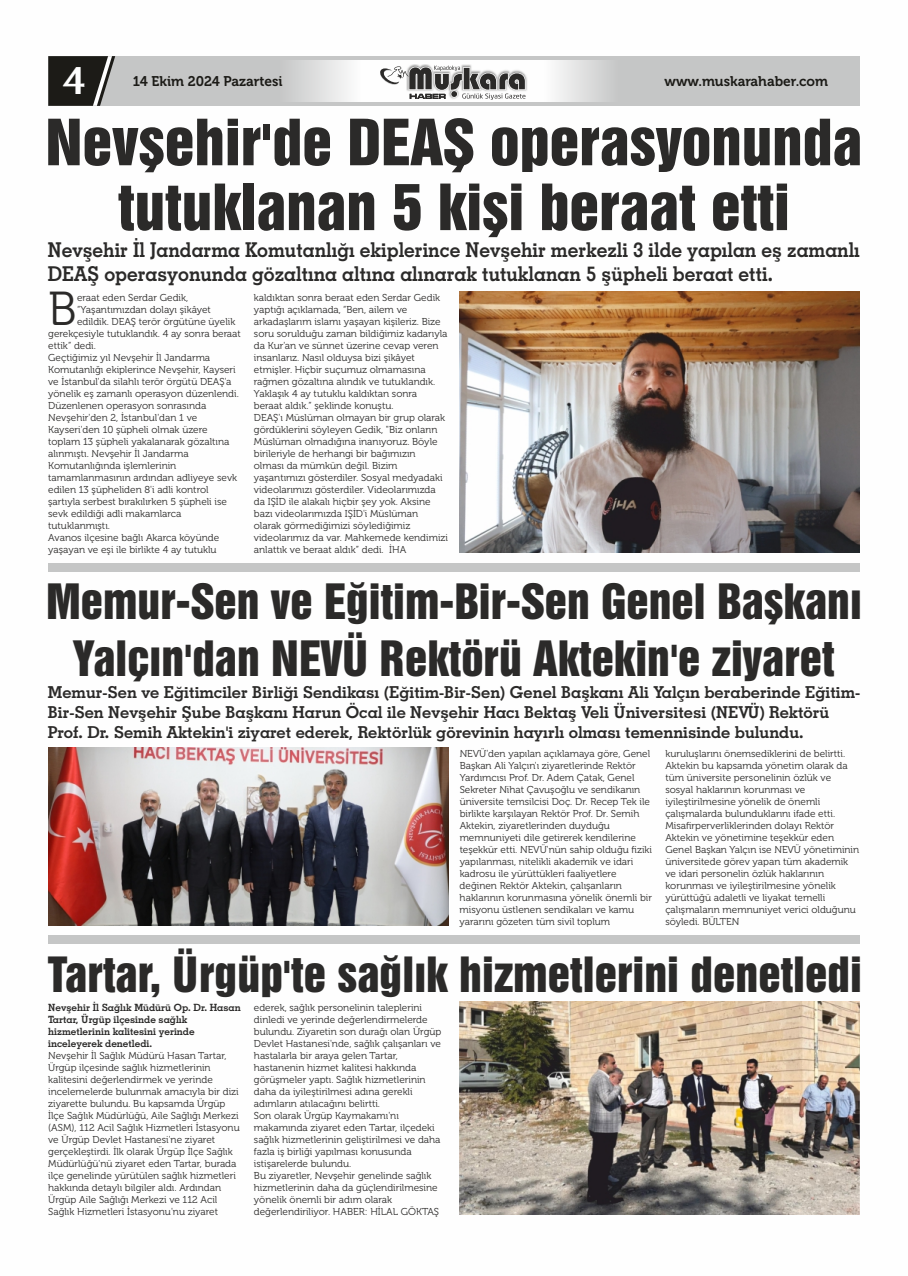
<style>
.page{position:relative;width:908px;height:1276px;background:#fff}
.page>*{position:absolute;margin:0;border:0;box-sizing:border-box;transform-origin:0 0}
.t1{font:58.1px/64.8px "Swiss 921 BT";color:#2b2a29;text-align:center;scale:1.05 1}
.t2{font:47.5px "Museo 300";color:#2b2a29}
.t3{font:44.5px/57px "Swiss 921 BT";color:#2b2a29;text-align:center}
.t4{font:44.3px "Swiss 921 BT";color:#2b2a29}
.t5{font:700 40.3px "Optima";color:#fefefe}
.t6{font:20.4px/24.5px "Geometric Slabserif 703 Bold BT";color:#2b2a29;scale:.94 1}
.t7{font:16.5px/19.7px "Geometric Slabserif 703 Bold BT";color:#2b2a29}
.t8{font:14px "Museo 700";color:#1c1b17}
.t9{font:10px/12px "Museo 300";color:#2b2a29}
.t10{font:10px/12px "Geometric Slabserif 703 Bold BT";color:#2b2a29}
</style>
<div class="page">
<div style="left:48px;top:56px;width:811px;height:50px;background:#c5c6c6"></div>
<img style="left:295px;top:60px;width:310px;height:42px">
<svg style="left:48px;top:56px;width:67px;height:50px;background:#3d3c39"></svg>
<img style="left:406px;top:64px;width:121px;height:36px">
<svg style="left:378px;top:66px;width:148px;height:36px;background:#aeadad"></svg>
<img style="left:459px;top:291px;width:400px;height:262px">
<div style="left:48px;top:563px;width:811px;height:8px;background:#c5c6c6"></div>
<img style="left:48px;top:747px;width:400px;height:178px">
<div style="left:48px;top:935px;width:811px;height:8px;background:#c5c6c6"></div>
<img style="left:459px;top:1001px;width:400px;height:213px">
<h3 class="t5" style="left:62px;top:63px;width:26px">4</h3>
<h3 class="t8" style="left:133px;top:75px;width:151px">14 Ekim 2024 Pazartesi</h3>
<h3 class="t8" style="left:664px;top:75px;width:165px">www.muskarahaber.com</h3>
<h1 class="t1" style="left:45px;top:118px;width:779px">Nevşehir'de DEAŞ operasyonunda tutuklanan 5 kişi beraat etti</h1>
<h3 class="t6" style="left:48px;top:239px;width:865px">Nevşehir İl Jandarma Komutanlığı ekiplerince Nevşehir merkezli 3 ilde yapılan eş zamanlı<br>DEAŞ operasyonunda gözaltına altına alınarak tutuklanan 5 şüpheli beraat etti.</h3>
<p class="t9" style="left:77px;top:292px;width:113px">eraat eden Serdar Gedik,</p>
<h2 class="t2" style="left:48px;top:289px;width:30px">B</h2>
<p class="t9" style="left:254px;top:292px;width:195px">kaldıktan sonra beraat eden Serdar Gedik yaptığı açıklamada, “Ben, ailem ve arkadaşlarım islamı yaşayan kişileriz. Bize soru sorulduğu zaman bildiğimiz kadarıyla da Kur'an ve sünnet üzerine cevap veren insanlarız. Nasıl olduysa bizi şikâyet etmişler. Hiçbir suçumuz olmamasına rağmen gözaltına alındık ve tutuklandık.<br>Yaklaşık 4 ay tutuklu kaldıktan sonra beraat aldık.” şeklinde konuştu.<br>DEAŞ'ı Müslüman olmayan bir grup olarak gördüklerini söyleyen Gedik, "Biz onların Müslüman olmadığına inanıyoruz. Böyle birileriyle de herhangi bir bağımızın olması da mümkün değil. Bizim yaşantımızı gösterdiler. Sosyal medyadaki videolarımızı gösterdiler. Videolarımızda da IŞİD ile alakalı hiçbir şey yok. Aksine bazı videolarımızda IŞİD'i Müslüman olarak görmediğimizi söylediğimiz videolarımız da var. Mahkemede kendimizi anlattık ve beraat aldık” dedi. İHA</p>
<h3 class="t3" style="left:46px;top:579px;width:816px">Memur-Sen ve Eğitim-Bir-Sen Genel Başkanı<br>Yalçın'dan NEVÜ Rektörü Aktekin'e ziyaret</h3>
<p class="t7" style="left:48px;top:684px;width:813px">Memur-Sen ve Eğitimciler Birliği Sendikası (Eğitim-Bir-Sen) Genel Başkanı Ali Yalçın beraberinde Eğitim-<br>Bir-Sen Nevşehir Şube Başkanı Harun Öcal ile Nevşehir Hacı Bektaş Veli Üniversitesi (NEVÜ) Rektörü<br>Prof. Dr. Semih Aktekin'i ziyaret ederek, Rektörlük görevinin hayırlı olması temennisinde bulundu.</p>
<p class="t9" style="left:459px;top:748px;width:194px">NEVÜ'den yapılan açıklamaya göre, Genel Başkan Ali Yalçın'ı ziyaretlerinde Rektör Yardımcısı Prof. Dr. Adem Çatak, Genel Sekreter Nihat Çavuşoğlu ve sendikanın üniversite temsilcisi Doç. Dr. Recep Tek ile birlikte karşılayan Rektör Prof. Dr. Semih Aktekin, ziyaretlerinden duyduğu memnuniyeti dile getirerek kendilerine teşekkür etti. NEVÜ'nün sahip olduğu fiziki yapılanması, nitelikli akademik ve idari kadrosu ile yürüttükleri faaliyetlere değinen Rektör Aktekin, çalışanların haklarının korunmasına yönelik önemli bir misyonu üstlenen sendikaları ve kamu yararını gözeten tüm sivil toplum</p>
<p class="t9" style="left:665px;top:748px;width:195px">kuruluşlarını önemsediklerini de belirtti.<br>Aktekin bu kapsamda yönetim olarak da tüm üniversite personelinin özlük ve sosyal haklarının korunması ve iyileştirilmesine yönelik de önemli çalışmalarda bulunduklarını ifade etti.<br>Misafirperverliklerinden dolayı Rektör Aktekin ve yönetimine teşekkür eden Genel Başkan Yalçın ise NEVÜ yönetiminin üniversitede görev yapan tüm akademik ve idari personelin özlük haklarının korunması ve iyileştirilmesine yönelik yürüttüğü adaletli ve liyakat temelli çalışmaların memnuniyet verici olduğunu söyledi. BÜLTEN</p>
<h3 class="t4" style="left:48px;top:958px;width:814px">Tartar, Ürgüp'te sağlık hizmetlerini denetledi</h3>
<p class="t10" style="left:48px;top:1002px;width:194px">Nevşehir İl Sağlık Müdürü Op. Dr. Hasan<br>Tartar, Ürgüp ilçesinde sağlık hizmetlerinin kalitesini yerinde inceleyerek denetledi.</p>
<p class="t9" style="left:48px;top:1050px;width:193px">Nevşehir İl Sağlık Müdürü Hasan Tartar, Ürgüp ilçesinde sağlık hizmetlerinin kalitesini değerlendirmek ve yerinde incelemelerde bulunmak amacıyla bir dizi ziyarette bulundu. Bu kapsamda Ürgüp İlçe Sağlık Müdürlüğü, Aile Sağlığı Merkezi (ASM), 112 Acil Sağlık Hizmetleri İstasyonu ve Ürgüp Devlet Hastanesi'ne ziyaret gerçekleştirdi. İlk olarak Ürgüp İlçe Sağlık Müdürlüğü'nü ziyaret eden Tartar, burada ilçe genelinde yürütülen sağlık hizmetleri hakkında detaylı bilgiler aldı. Ardından Ürgüp Aile Sağlığı Merkezi ve 112 Acil Sağlık Hizmetleri İstasyonu'nu ziyaret</p>
<p class="t9" style="left:77px;top:304px;width:135px">“Yaşantımızdan dolayı şikâyet</p>
<p class="t9" style="left:77px;top:316px;width:160px">edildik. DEAŞ terör örgütüne üyelik</p>
<p class="t9" style="left:48px;top:328px;width:194px">gerekçesiyle tutuklandık. 4 ay sonra beraat</p>
<p class="t9" style="left:48px;top:340px;width:49px">ettik” dedi.</p>
<p class="t9" style="left:48px;top:352px;width:163px">Geçtiğimiz yıl Nevşehir İl Jandarma</p>
<p class="t9" style="left:48px;top:364px;width:189px">Komutanlığı ekiplerince Nevşehir, Kayseri</p>
<p class="t9" style="left:48px;top:376px;width:184px">ve İstanbul'da silahlı terör örgütü DEAŞ'a</p>
<p class="t9" style="left:48px;top:388px;width:192px">yönelik eş zamanlı operasyon düzenlendi.</p>
<p class="t9" style="left:48px;top:400px;width:159px">Düzenlenen operasyon sonrasında</p>
<p class="t9" style="left:48px;top:412px;width:150px">Nevşehir'den 2, İstanbul'dan 1 ve</p>
<p class="t9" style="left:48px;top:424px;width:161px">Kayseri'den 10 şüpheli olmak üzere</p>
<p class="t9" style="left:48px;top:436px;width:183px">toplam 13 şüpheli yakalanarak gözaltına</p>
<p class="t9" style="left:48px;top:448px;width:142px">alınmıştı. Nevşehir İl Jandarma</p>
<p class="t9" style="left:48px;top:460px;width:130px">Komutanlığında işlemlerinin</p>
<p class="t9" style="left:48px;top:472px;width:190px">tamamlanmasının ardından adliyeye sevk</p>
<p class="t9" style="left:48px;top:484px;width:162px">edilen 13 şüpheliden 8'i adli kontrol</p>
<p class="t9" style="left:48px;top:496px;width:180px">şartıyla serbest bırakılırken 5 şüpheli ise</p>
<p class="t9" style="left:48px;top:508px;width:135px">sevk edildiği adli makamlarca</p>
<p class="t9" style="left:48px;top:520px;width:63px">tutuklanmıştı.</p>
<p class="t9" style="left:48px;top:532px;width:172px">Avanos ilçesine bağlı Akarca köyünde</p>
<p class="t9" style="left:48px;top:544px;width:170px">yaşayan ve eşi ile birlikte 4 ay tutuklu</p>
<p class="t9" style="left:254px;top:1002px;width:189px">ederek, sağlık personelinin taleplerini dinledi ve yerinde değerlendirmelerde bulundu. Ziyaretin son durağı olan Ürgüp Devlet Hastanesi'nde, sağlık çalışanları ve hastalarla bir araya gelen Tartar, hastanenin hizmet kalitesi hakkında görüşmeler yaptı. Sağlık hizmetlerinin daha da iyileştirilmesi adına gerekli adımların atılacağını belirtti.<br>Son olarak Ürgüp Kaymakamı'nı makamında ziyaret eden Tartar, ilçedeki sağlık hizmetlerinin geliştirilmesi ve daha fazla iş birliği yapılması konusunda istişarelerde bulundu.<br>Bu ziyaretler, Nevşehir genelinde sağlık hizmetlerinin daha da güçlendirilmesine yönelik önemli bir adım olarak değerlendiriliyor. HABER: HİLAL GÖKTAŞ</p>
</div>
